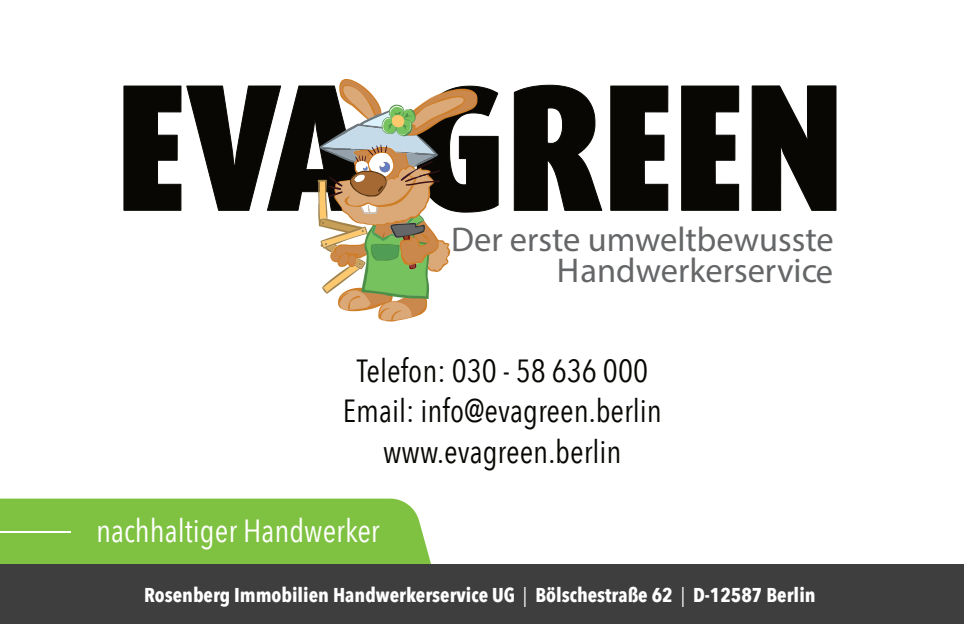
<style>
.page{position:relative;width:964px;height:624px;background:#fff}
.page>*{position:absolute;margin:0;border:0;box-sizing:border-box;transform-origin:0 0}
.t1{font:34.4px/31.2px "Myriad Pro";color:#646668;text-align:right}
.t2{font:32px/40.4px "Avenir Next Condensed";color:#080704;text-align:center}
.t3{font:32px "Avenir Next Condensed";color:#fff}
.t4{font:700 20px "Avenir Next Condensed";color:#fff}
.s1{font-weight:400}
</style>
<div class="page">
<div style="left:0;top:499px;width:431px;height:66px;background:#7fc241"></div>
<hr style="left:0;top:531px;width:71px;height:2px;background:#fff">
<div style="left:0;top:565px;width:964px;height:59px;background:#3e3e3f"></div>
<svg style="left:124px;top:86px;width:57px;height:124px"></svg>
<svg style="left:514px;top:85px;width:88px;height:125px"></svg>
<svg style="left:682px;top:86px;width:57px;height:124px"></svg>
<svg style="left:611px;top:86px;width:57px;height:124px"></svg>
<svg style="left:752px;top:86px;width:84px;height:124px;background:#2e2d2b"></svg>
<svg style="left:338px;top:299px;width:90px;height:23px"></svg>
<svg style="left:187px;top:86px;width:311px;height:213px"></svg>
<h1 class="t1" style="left:451px;top:227px;width:384px">Der erste umweltbewusste<br>Handwerkerservice</h1>
<h2 class="t2" style="left:343px;top:352px;width:321px">Telefon: 030 - 58 636 000<br>Email: info@evagreen.berlin www.evagreen.berlin</h2>
<h2 class="t3" style="left:96px;top:510px;width:285px">nachhaltiger Handwerker</h2>
<p class="t4" style="left:144px;top:582px;width:673px">Rosenberg Immobilien Handwerkerservice UG <span class="s1">|</span> Bölschestraße 62 <span class="s1">|</span> D-12587 Berlin</p>
</div>
